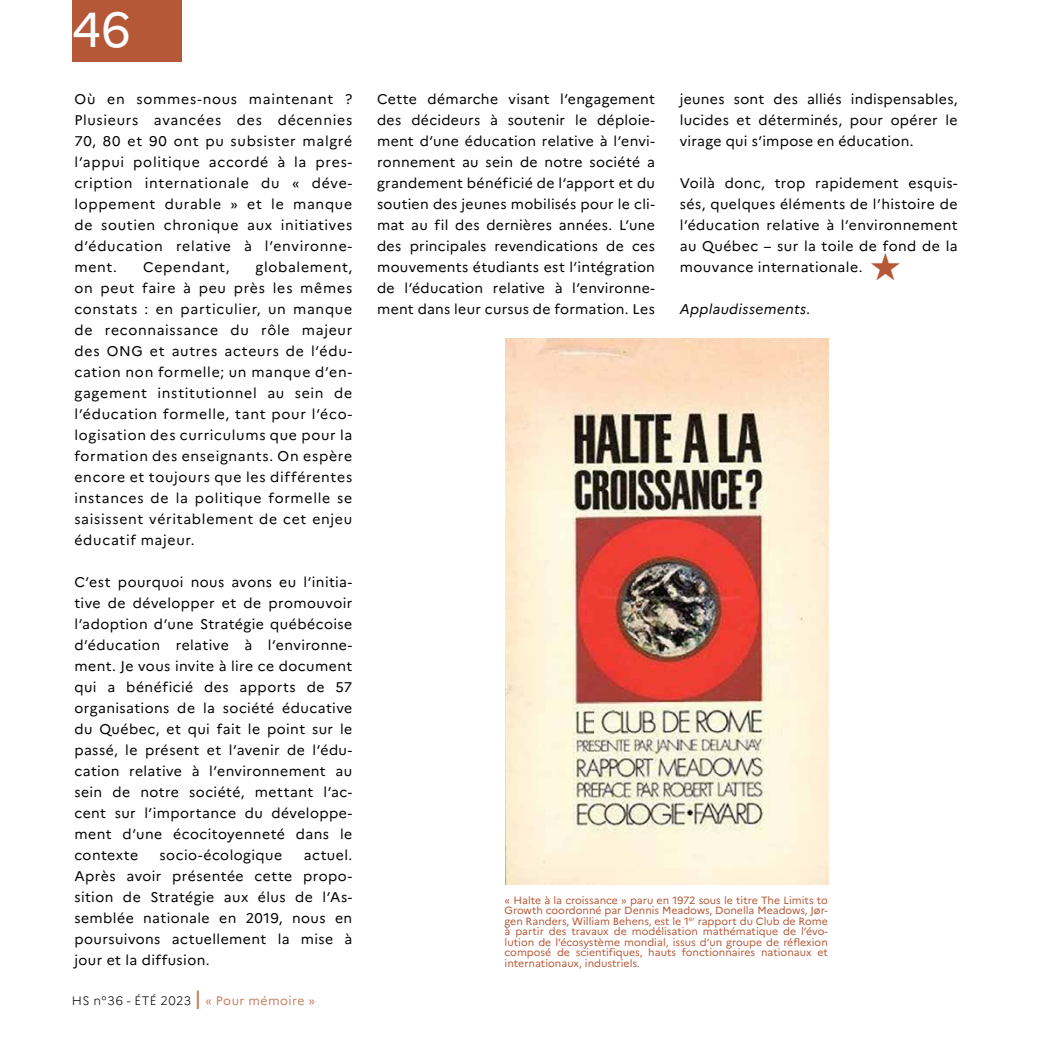
<style>
.page{position:relative;width:1042px;height:1042px;background:#fff}
.page>*{position:absolute;margin:0;border:0;box-sizing:border-box;transform-origin:0 0}
.t1{font:49px "Marianne";color:#fff}
.t2{font:14px/21px "Marianne";letter-spacing:.03em;color:#000;text-align:justify}
.t3{font:italic 14px "Marianne";letter-spacing:.03em;color:#000}
.t4{font:14px "Marianne";letter-spacing:.05em;color:#000}
.t5{font:300 12.25px "Marianne";letter-spacing:.03em;color:#000}
.t6{font:10.5px/10.5px "Marianne";color:#b45837;text-align:justify}
.s1{font-weight:400;font-size:24.5px;color:#c77f61}
.s2{font-weight:400;color:#c77f61}
</style>
<div class="page">
<div style="left:72px;top:0;width:109px;height:62px;background:#b45837"></div>
<img style="left:505px;top:339px;width:324px;height:546px">
<h1 class="t1" style="left:72px;top:0;width:60px">46</h1>
<p class="t2" style="left:74px;top:89px;width:279px">Où en sommes-nous maintenant ?<br>Plusieurs avancées des décennies 70, 80 et 90 ont pu subsister malgré l’appui politique accordé à la pres&shy;cription internationale du « déve&shy;loppement durable » et le manque de soutien chronique aux initiatives d’éducation relative à l’environne&shy;ment.</p>
<p class="t2" style="left:74px;top:257px;width:279px;text-indent:181px">globalement, on peut faire à peu près les mêmes constats : en particulier, un manque de reconnaissance du rôle majeur des ONG et autres acteurs de l’édu&shy;cation non formelle; un manque d’en&shy;gagement institutionnel au sein de l’éducation formelle, tant pour l’éco&shy;logisation des curriculums que pour la formation des enseignants. On espère encore et toujours que les différentes instances de la politique formelle se saisissent véritablement de cet enjeu éducatif majeur.</p>
<p class="t2" style="left:74px;top:572px;width:279px">C’est pourquoi nous avons eu l’initia&shy;tive de développer et de promouvoir l’adoption d’une Stratégie québécoise d’éducation relative à l’environne&shy;ment. Je vous invite à lire ce document qui a bénéficié des apports de 57 organisations de la société éducative du Québec, et qui fait le point sur le passé, le présent et l’avenir de l’édu&shy;cation relative à l’environnement au sein de notre société, mettant l’ac&shy;cent sur l’importance du développe&shy;ment d’une écocitoyenneté dans le contexte</p>
<p class="t4" style="left:143px;top:259px;width:88px">Cependant,</p>
<p class="t2" style="left:160px;top:845px;width:124px">socio-écologique</p>
<p class="t2" style="left:74px;top:845px;width:279px;text-indent:229px">actuel.<br>Après avoir présentée cette propo&shy;sition de Stratégie aux élus de l’As&shy;semblée nationale en 2019, nous en poursuivons actuellement la mise à jour et la diffusion.</p>
<p class="t5" style="left:72px;top:993px;width:245px">HS n°36 - ÉTÉ 2023 <span class="s1">l</span> <span class="s2">« Pour mémoire »</span></p>
<p class="t2" style="left:377px;top:89px;width:279px">Cette démarche visant l’engagement des décideurs à soutenir le déploie&shy;ment d’une éducation relative à l’envi&shy;ronnement au sein de notre société a grandement bénéficié de l’apport et du soutien des jeunes mobilisés pour le cli&shy;mat au fil des dernières années. L’une des principales revendications de ces mouvements étudiants est l’intégration de l’éducation relative à l’environne&shy;ment dans leur cursus de formation. Les</p>
<p class="t2" style="left:680px;top:89px;width:279px">jeunes sont des alliés indispensables, lucides et déterminés, pour opérer le virage qui s’impose en éducation.</p>
<p class="t2" style="left:680px;top:173px;width:279px">Voilà donc, trop rapidement esquis&shy;sés, quelques éléments de l’histoire de l’éducation relative à l’environnement au Québec – sur la toile de fond de la mouvance internationale.</p>
<p class="t3" style="left:680px;top:298px;width:132px">Applaudissements.</p>
<p class="t6" style="left:505px;top:894px;width:325px">« Halte à la croissance » paru en 1972 sous le titre The Limits to Growth coordonné par Dennis Meadows, Donella Meadows, Jør&shy;gen Randers, William Behens, est le 1<sup>er</sup> rapport du Club de Rome à partir des travaux de modélisation mathématique de l’évo&shy;lution de l’écosystème mondial, issus d’un groupe de réflexion composé de scientifiques, hauts fonctionnaires nationaux et internationaux, industriels.</p>
</div>
